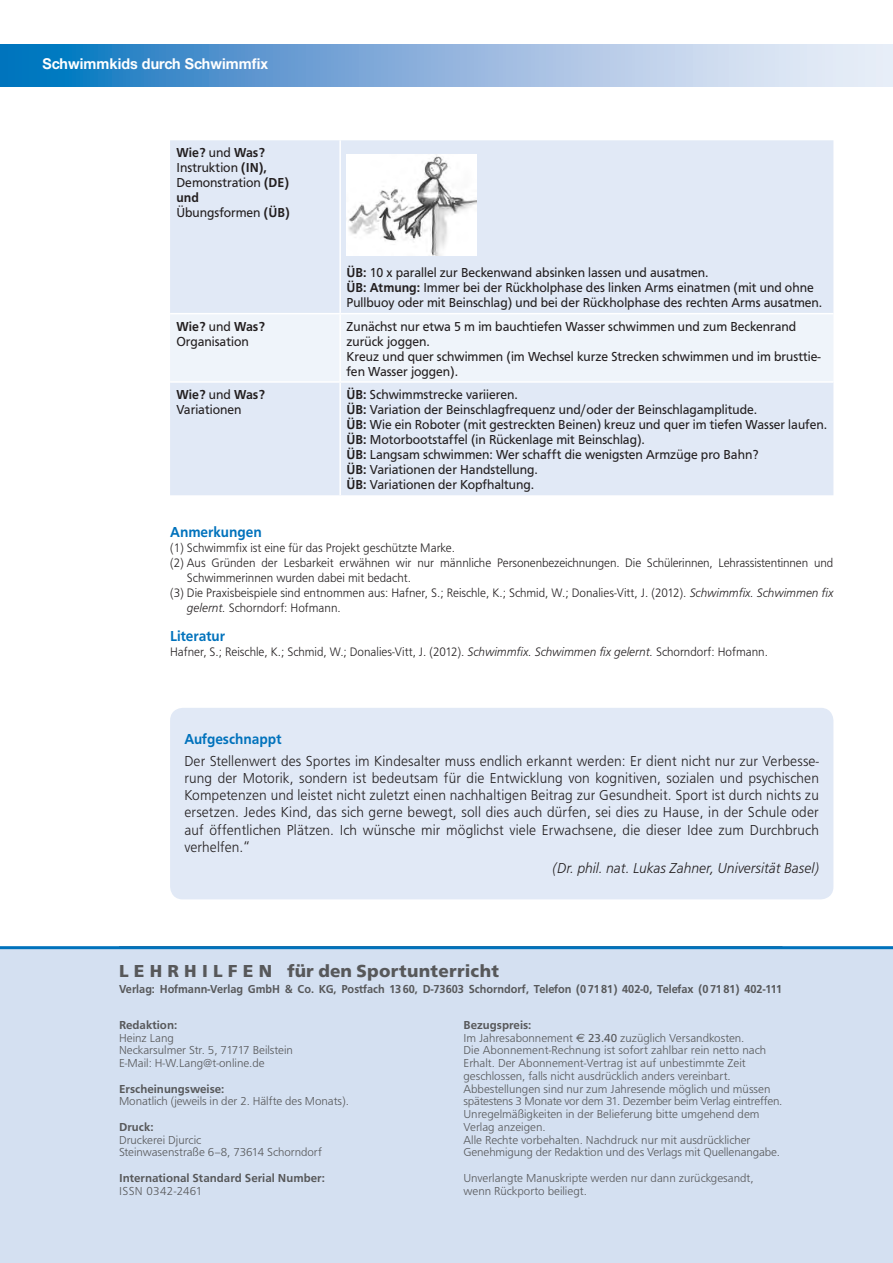
<style>
.page{position:relative;width:893px;height:1263px;background:#fff}
.page>*{position:absolute;margin:0;border:0;box-sizing:border-box;transform-origin:0 0}
.t1{font:700 18px "Frutus T";letter-spacing:.015em;color:#57585a}
.t2{font:300 15px/17.2px "Frutus T";letter-spacing:.01em;color:#231f20;text-align:justify;scale:.95 1}
.t3{font:italic 300 15px "Frutus T";color:#231f20;scale:.95 1}
.t4{font:500 15px "Frutus T";color:#0072bc;scale:.95 1}
.t5{font:700 15px "Helvetica Neue CE";letter-spacing:.005em;color:#fff;scale:.95 1}
.t6{font:13.5px/15px "Frutus T";color:#231f20;scale:.95 1}
.t7{font:300 12.75px "Frutus T";color:#231f20;scale:.95 1}
.t8{font:300 12px/12.8px "Frutus T";color:#57585a}
.t9{font:500 12px "Frutus T";color:#57585a;scale:.95 1}
.t10{font:500 12px "Frutus T";color:#57585a}
.t11{font:300 12px "Frutus T";letter-spacing:.03em;color:#57585a}
.s1{font-weight:500}
.s2{font-style:italic}
.s3{font-family:"Euro Sans";font-weight:400}
.s4{font-weight:400}
</style>
<div class="page">
<svg style="left:0;top:44px;width:893px;height:43px;background:#86b3dc"></svg>
<div style="left:170px;top:140px;width:663px;height:355px;background:#e1e9f6"></div>
<div style="left:170px;top:314px;width:663px;height:67px;background:#eff4fa"></div>
<hr style="left:339px;top:314px;width:2px;height:67px;background:#fff">
<hr style="left:170px;top:381px;width:170px;height:2px;background:#fff">
<hr style="left:340px;top:381px;width:493px;height:2px;background:#fff">
<hr style="left:339px;top:383px;width:2px;height:112px;background:#fff">
<hr style="left:339px;top:140px;width:2px;height:173px;background:#fff">
<hr style="left:170px;top:313px;width:170px;height:1px;background:#fff">
<hr style="left:340px;top:313px;width:493px;height:1px;background:#fff">
<img style="left:347px;top:154px;width:129px;height:101px">
<div style="left:170px;top:708px;width:663px;height:191px;background:#e1e9f6;border-radius:13px"></div>
<div style="left:0;top:948px;width:893px;height:315px;background:#d4e0f1"></div>
<hr style="left:0;top:946px;width:893px;height:3px;background:#0072bc">
<p class="t5" style="left:43px;top:54px;width:239px">Schwimmkids durch Schwimmfix</p>
<p class="t6" style="left:176px;top:145px;width:121px"><span class="s1">Wie?</span> und <span class="s1">Was?<br></span>Instruktion <span class="s1">(IN),<br></span>Demonstration <span class="s1">(DE) und<br></span>Übungsformen <span class="s1">(ÜB)</span></p>
<p class="t6" style="left:347px;top:265px;width:502px"><span class="s1">ÜB:</span> 10 x parallel zur Beckenwand absinken lassen und ausatmen.<br><span class="s1">ÜB: Atmung:</span> Immer bei der Rückholphase des linken Arms einatmen (mit und ohne<br>Pullbuoy oder mit Beinschlag) und bei der Rückholphase des rechten Arms ausatmen.</p>
<p class="t6" style="left:176px;top:318px;width:95px"><span class="s1">Wie?</span> und <span class="s1">Was?<br></span>Organisation</p>
<p class="t6" style="left:347px;top:318px;width:500px">Zunächst nur etwa 5 m im bauchtiefen Wasser schwimmen und zum Beckenrand zurück joggen.<br>Kreuz und quer schwimmen (im Wechsel kurze Strecken schwimmen und im brusttie&shy;fen Wasser joggen).</p>
<p class="t6" style="left:176px;top:387px;width:95px"><span class="s1">Wie?</span> und <span class="s1">Was?<br></span>Variationen</p>
<p class="t6" style="left:347px;top:387px;width:507px"><span class="s1">ÜB:</span> Schwimmstrecke variieren.<br><span class="s1">ÜB:</span> Variation der Beinschlagfrequenz und/oder der Beinschlagamplitude.<br><span class="s1">ÜB:</span> Wie ein Roboter (mit gestreckten Beinen) kreuz und quer im tiefen Wasser laufen.<br><span class="s1">ÜB:</span> Motorbootstaffel (in Rückenlage mit Beinschlag).<br><span class="s1">ÜB:</span> Langsam schwimmen: Wer schafft die wenigsten Armzüge pro Bahn?<br><span class="s1">ÜB:</span> Variationen der Handstellung.<br><span class="s1">ÜB:</span> Variationen der Kopfhaltung.</p>
<p class="t4" style="left:170px;top:523px;width:98px">Anmerkungen</p>
<p class="t7" style="left:170px;top:540px;width:301px">(1) Schwimmfix ist eine für das Projekt geschützte Marke.</p>
<p class="t7" style="left:170px;top:555px;width:700px">(2) Aus Gründen der Lesbarkeit erwähnen wir nur männliche Personenbezeichnungen. Die Schülerinnen, Lehrassistentinnen und</p>
<p class="t7" style="left:187px;top:570px;width:237px">Schwimmerinnen wurden dabei mit bedacht.</p>
<p class="t7" style="left:170px;top:585px;width:700px">(3) Die Praxisbeispiele sind entnommen aus: Hafner, S.; Reischle, K.; Schmid, W.; Donalies-Vitt, J. (2012). <span class="s2">Schwimmfix. Schwimmen fix</span></p>
<p class="t7" style="left:187px;top:600px;width:163px"><span class="s2">gelernt.</span> Schorndorf: Hofmann.</p>
<p class="t4" style="left:170px;top:627px;width:60px">Literatur</p>
<p class="t7" style="left:170px;top:644px;width:631px">Hafner, S.; Reischle, K.; Schmid, W.; Donalies-Vitt, J. (2012). <span class="s2">Schwimmfix. Schwimmen fix gelernt.</span> Schorndorf: Hofmann.</p>
<p class="t4" style="left:184px;top:730px;width:104px">Aufgeschnappt</p>
<p class="t2" style="left:184px;top:752px;width:669px">Der Stellenwert des Sportes im Kindesalter muss endlich erkannt werden: Er dient nicht nur zur Verbesse&shy;rung der Motorik, sondern ist bedeutsam für die Entwicklung von kognitiven, sozialen und psychischen Kompetenzen und leistet nicht zuletzt einen nachhaltigen Beitrag zur Gesundheit. Sport ist durch nichts zu ersetzen. Jedes Kind, das sich gerne bewegt, soll dies auch dürfen, sei dies zu Hause, in der Schule oder auf öffentlichen Plätzen. Ich wünsche mir möglichst viele Erwachsene, die dieser Idee zum Durchbruch verhelfen.“</p>
<p class="t3" style="left:553px;top:860px;width:282px">(Dr. phil. nat. Lukas Zahner, Universität Basel)</p>
<h1 class="t1" style="left:119px;top:961px;width:381px">L E H R H I L F E N für den Sportunterricht</h1>
<p class="t9" style="left:119px;top:982px;width:700px">Verlag: Hofmann-Verlag GmbH &amp; Co. KG, Postfach 13 60, D-73603 Schorndorf, Telefon (0 71 81) 402-0, Telefax (0 71 81) 402-111</p>
<p class="t10" style="left:119px;top:1018px;width:60px">Redaktion:</p>
<p class="t8" style="left:119px;top:1031px;width:175px">Heinz Lang<br>Neckarsulmer Str. 5, 71717 Beilstein<br>E-Mail: H-W.Lang@t-online.de</p>
<p class="t10" style="left:119px;top:1082px;width:107px">Erscheinungsweise:</p>
<p class="t8" style="left:119px;top:1095px;width:231px">Monatlich (jeweils in der 2. Hälfte des Monats).</p>
<p class="t10" style="left:119px;top:1120px;width:36px">Druck:</p>
<p class="t8" style="left:119px;top:1133px;width:204px">Druckerei Djurcic<br>Steinwasenstraße 6–8, 73614 Schorndorf</p>
<p class="t10" style="left:119px;top:1171px;width:208px">International Standard Serial Number:</p>
<p class="t11" style="left:119px;top:1184px;width:85px">ISSN 0342-2461</p>
<p class="t8" style="left:463px;top:1018px;width:320px"><span class="s1">Bezugspreis:<br></span>Im Jahresabonnement <span class="s3">e</span> <span class="s4">23.40</span> zuzüglich Versandkosten.<br>Die Abonnement-Rechnung ist sofort zahlbar rein netto nach Erhalt. Der Abonnement-Vertrag ist auf unbestimmte Zeit geschlossen, falls nicht aus drücklich anders vereinbart.<br>Abbestellungen sind nur zum Jahresende möglich und müssen spätestens 3 Monate vor dem 31. Dezember beim Verlag eintreffen.<br>Unregelmäßigkeiten in der Belieferung bitte umgehend dem Verlag anzeigen.<br>Alle Rechte vorbehalten. Nachdruck nur mit ausdrücklicher Genehmigung der Redaktion und des Verlags mit Quellenangabe.</p>
<p class="t8" style="left:463px;top:1171px;width:292px">Unverlangte Manuskripte werden nur dann zurückgesandt, wenn Rückporto beiliegt.</p>
</div>
